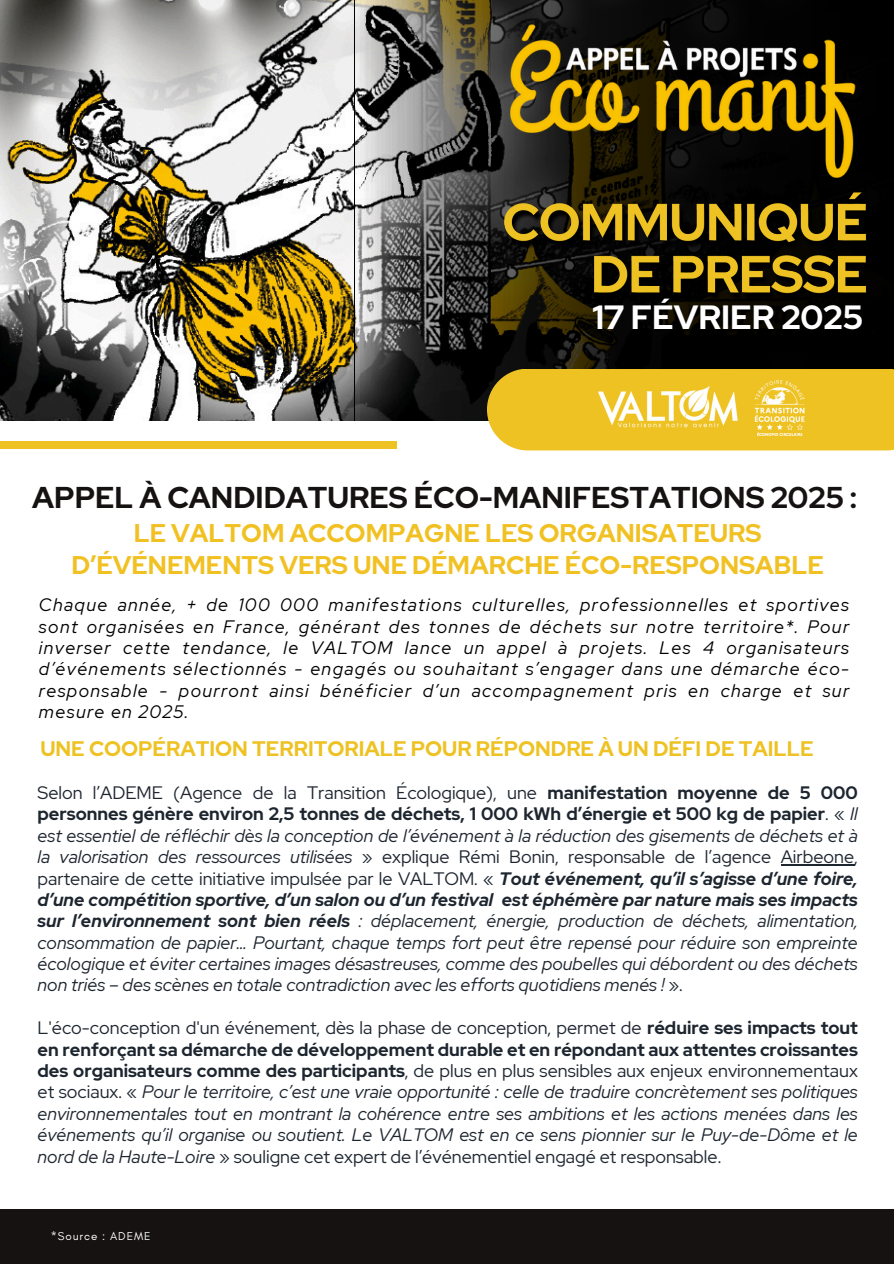
<style>
.page{position:relative;width:894px;height:1264px;background:#fff}
.page>*{position:absolute;margin:0;border:0;box-sizing:border-box;transform-origin:0 0}
.t1{font:700 33.45px "Red Hat Display";color:#fff}
.t2{font:700 30px "Red Hat Display";color:#151211}
.t3{font:700 25.5px/31.5px "Red Hat Display";color:#f1c123;text-align:center}
.t4{font:700 21px "Red Hat Display";color:#eec222}
.t5{font:italic 18px/21.3px "Red Hat Display";color:#1d252f;text-align:justify}
.t6{font:italic 18px/21.3px "Red Hat Display";letter-spacing:.075em;color:#000;text-align:justify}
.t7{font:11.7px "Glacial Indifference";letter-spacing:.075em;color:#fff}
.s1{font-style:normal}
.s2{font-weight:700;font-style:normal}
.s3{font-weight:700}
</style>
<div class="page">
<div style="left:0;top:1208px;width:893px;height:55px;background:#151211"></div>
<div style="left:0;top:441px;width:396px;height:7px;background:#eec222"></div>
<img style="left:0;top:0;width:355px;height:420px">
<svg style="left:355px;top:0;width:538px;height:420px"></svg>
<div style="left:487px;top:368px;width:406px;height:82px;background:#eec222"></div>
<img style="left:598px;top:380px;width:206px;height:55px">
<img style="left:495px;top:16px;width:372px;height:169px">
<hr style="left:780px;top:864px;width:74px;height:1px;background:#1d252f">
<img style="left:500px;top:188px;width:376px;height:121px">
<h4 class="t1" style="left:592px;top:295px;width:272px">17 FÉVRIER 2025</h4>
<p class="t2" style="left:32px;top:478px;width:826px">APPEL À CANDIDATURES ÉCO-MANIFESTATIONS 2025 :</p>
<p class="t3" style="left:71px;top:517px;width:754px">LE VALTOM ACCOMPAGNE LES ORGANISATEURS<br>D’ÉVÉNEMENTS VERS UNE DÉMARCHE ÉCO-RESPONSABLE</p>
<h5 class="t6" style="left:39px;top:594px;width:811px">Chaque année, + de 100 000 manifestations culturelles, professionnelles et sportives sont organisées en France, générant des tonnes de déchets sur notre territoire*. Pour inverser cette tendance, le VALTOM lance un appel à projets. Les 4 organisateurs d’événements sélectionnés - engagés ou souhaitant s’engager dans une démarche éco&shy;responsable - pourront ainsi bénéficier d’un accompagnement pris en charge et sur mesure en 2025.</h5>
<h2 class="t4" style="left:40px;top:735px;width:774px">UNE COOPÉRATION TERRITORIALE POUR RÉPONDRE À UN DÉFI DE TAILLE</h2>
<p class="t5" style="left:38px;top:782px;width:821px"><span class="s1">Selon l’ADEME (Agence de la Transition Écologique), une</span> <span class="s2">manifestation moyenne de 5 000 personnes génère environ 2,5 tonnes de déchets, 1 000 kWh d’énergie et 500 kg de papier</span><span class="s1">. «</span> Il est essentiel de réfléchir dès la conception de l’événement à la réduction des gisements de déchets et à la valorisation des ressources utilisées <span class="s1">» explique Rémi Bonin, responsable de l’agence Airbeone, partenaire de cette initiative impulsée par le VALTOM. «</span> <span class="s3">Tout événement, qu’il s’agisse d’une foire, d’une compétition sportive, d’un salon ou d’un festival est éphémère par nature mais ses impacts sur l’environnement sont bien réels</span> : déplacement, énergie, production de déchets, alimentation, consommation de papier... Pourtant, chaque temps fort peut être repensé pour réduire son empreinte écologique et éviter certaines images désastreuses, comme des poubelles qui débordent ou des déchets non triés – des scènes en totale contradiction avec les efforts quotidiens menés ! <span class="s1">».</span></p>
<h3 class="t5" style="left:38px;top:1017px;width:821px"><span class="s1">L'éco-conception d'un événement, dès la phase de conception, permet de</span> <span class="s2">réduire ses impacts tout en renforçant sa démarche de développement durable et en répondant aux attentes croissantes des organisateurs comme des participants</span><span class="s1">, de plus en plus sensibles aux enjeux environnementaux et sociaux. «</span> Pour le territoire, c’est une vraie opportunité : celle de traduire concrètement ses politiques environnementales tout en montrant la cohérence entre ses ambitions et les actions menées dans les événements qu’il organise ou soutient. Le VALTOM est en ce sens pionnier sur le Puy-de-Dôme et le nord de la Haute-Loire <span class="s1">» souligne cet expert de l’événementiel engagé et responsable.</span></h3>
<h5 class="t7" style="left:51px;top:1228px;width:101px">*Source : ADEME</h5>
</div>
